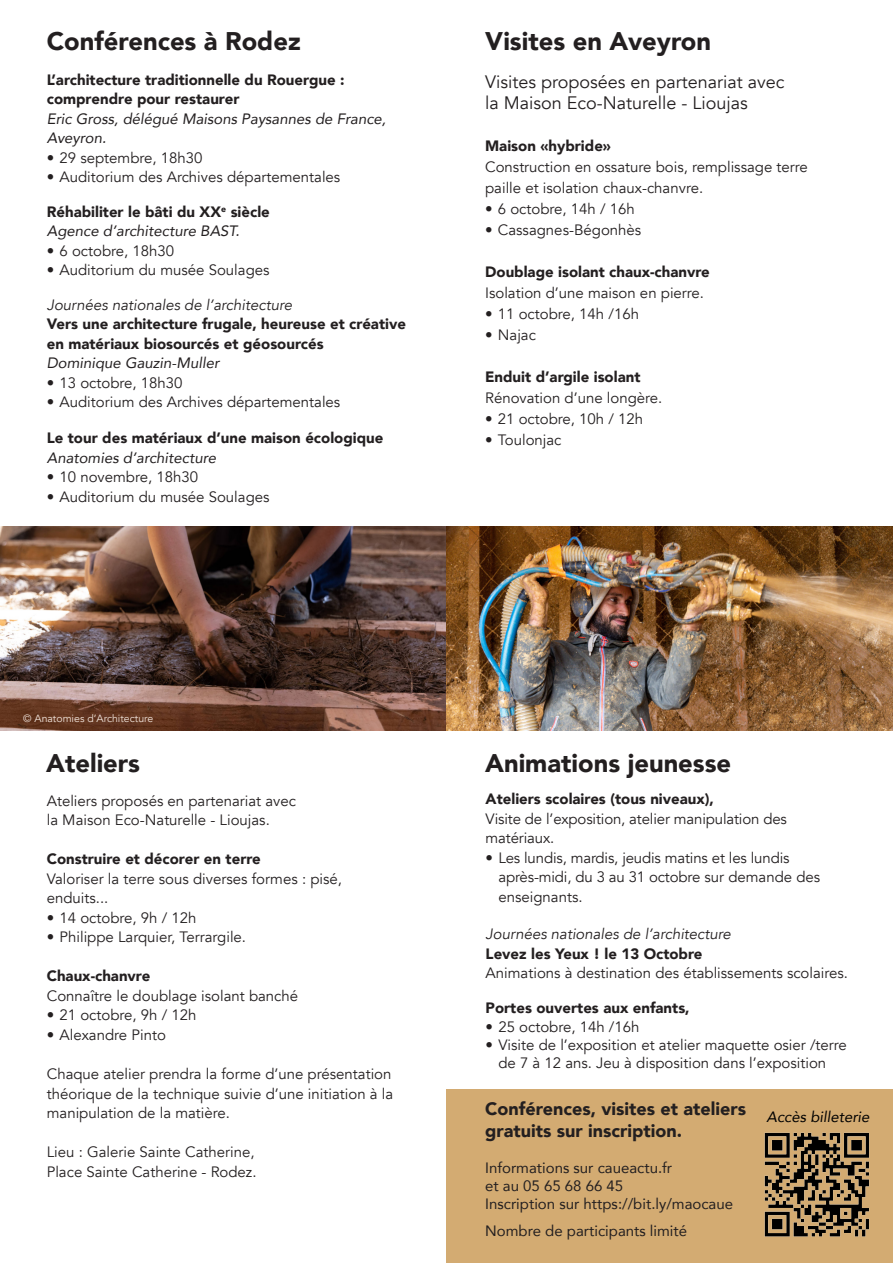
<style>
.page{position:relative;width:893px;height:1263px;background:#fff}
.page>*{position:absolute;margin:0;border:0;box-sizing:border-box;transform-origin:0 0}
.t1{font:900 25.5px "Avenir";color:#231f20}
.t2{font:18px "Avenir";color:#231f20}
.t3{font:900 18px "Avenir";color:#231f20}
.t4{font:15px/19.5px "Avenir";color:#231f20}
.t5{font:900 15px/19.5px "Avenir";color:#231f20}
.t6{font:italic 15px/19.5px "Avenir";color:#231f20}
.t7{font:15px "Avenir";color:#231f20}
.t8{font:italic 15px "Avenir";color:#231f20}
.t9{font:italic 15px "Avenir";color:#000}
.t10{font:10.5px "Avenir";color:#f0e3da}
.s1{font-weight:900}
</style>
<div class="page">
<div style="left:446px;top:1090px;width:447px;height:173px;background:#d3ab72"></div>
<img style="left:0;top:526px;width:893px;height:204px">
<img style="left:764px;top:1132px;width:106px;height:105px">
<p class="t1" style="left:47px;top:19px;width:255px">Conférences à Rodez</p>
<p class="t1" style="left:485px;top:19px;width:228px">Visites en Aveyron</p>
<p class="t5" style="left:47px;top:69px;width:299px">L’architecture traditionnelle du Rouergue :</p>
<p class="t5" style="left:47px;top:89px;width:194px">comprendre pour restaurer</p>
<p class="t6" style="left:47px;top:109px;width:341px">Eric Gross, délégué Maisons Paysannes de France,<br>Aveyron.</p>
<p class="t4" style="left:47px;top:148px;width:157px">• 29 septembre, 18h30</p>
<p class="t4" style="left:47px;top:168px;width:295px">• Auditorium des Archives départementales</p>
<p class="t5" style="left:47px;top:201px;width:225px">Réhabiliter le bâti du XX<sup>e</sup> siècle</p>
<p class="t6" style="left:47px;top:221px;width:194px">Agence d’architecture BAST.</p>
<p class="t4" style="left:47px;top:241px;width:129px">• 6 octobre, 18h30</p>
<p class="t4" style="left:47px;top:261px;width:224px">• Auditorium du musée Soulages</p>
<p class="t8" style="left:47px;top:296px;width:247px">Journées nationales de l’architecture</p>
<p class="t5" style="left:47px;top:314px;width:361px">Vers une architecture frugale, heureuse et créative en matériaux biosourcés et géosourcés</p>
<p class="t6" style="left:47px;top:353px;width:174px">Dominique Gauzin-Muller</p>
<p class="t4" style="left:47px;top:373px;width:137px">• 13 octobre, 18h30</p>
<p class="t4" style="left:47px;top:393px;width:295px">• Auditorium des Archives départementales</p>
<p class="t5" style="left:47px;top:428px;width:338px">Le tour des matériaux d’une maison écologique</p>
<p class="t6" style="left:47px;top:448px;width:171px">Anatomies d’architecture</p>
<p class="t4" style="left:47px;top:468px;width:153px">• 10 novembre, 18h30</p>
<p class="t4" style="left:47px;top:487px;width:224px">• Auditorium du musée Soulages</p>
<p class="t2" style="left:485px;top:71px;width:301px">Visites proposées en partenariat avec</p>
<p class="t2" style="left:485px;top:92px;width:264px">la Maison Eco-Naturelle - Lioujas</p>
<p class="t5" style="left:485px;top:135px;width:127px">Maison «hybride»</p>
<p class="t4" style="left:485px;top:156px;width:324px;line-height:21px">Construction en ossature bois, remplissage terre paille et isolation chaux-chanvre.</p>
<p class="t4" style="left:485px;top:199px;width:151px">• 6 octobre, 14h / 16h</p>
<p class="t4" style="left:485px;top:220px;width:158px">• Cassagnes-Bégonhès</p>
<p class="t5" style="left:485px;top:261px;width:226px">Doublage isolant chaux-chanvre</p>
<p class="t4" style="left:485px;top:283px;width:220px">Isolation d’une maison en pierre.</p>
<p class="t4" style="left:485px;top:304px;width:155px">• 11 octobre, 14h /16h</p>
<p class="t4" style="left:485px;top:325px;width:52px">• Najac</p>
<p class="t5" style="left:485px;top:366px;width:157px">Enduit d’argile isolant</p>
<p class="t4" style="left:485px;top:388px;width:179px">Rénovation d’une longère.</p>
<p class="t4" style="left:485px;top:409px;width:160px">• 21 octobre, 10h / 12h</p>
<p class="t4" style="left:485px;top:430px;width:78px">• Toulonjac</p>
<p class="t10" style="left:23px;top:712px;width:132px">© Anatomies d’Architecture</p>
<p class="t1" style="left:46px;top:741px;width:95px">Ateliers</p>
<p class="t1" style="left:485px;top:741px;width:248px">Animations jeunesse</p>
<p class="t4" style="left:47px;top:791px;width:251px">Ateliers proposés en partenariat avec</p>
<p class="t4" style="left:47px;top:811px;width:225px">la Maison Eco-Naturelle - Lioujas.</p>
<p class="t5" style="left:47px;top:849px;width:216px">Construire et décorer en terre</p>
<p class="t4" style="left:47px;top:869px;width:297px">Valoriser la terre sous diverses formes : pisé, enduits...</p>
<p class="t4" style="left:47px;top:908px;width:151px">• 14 octobre, 9h / 12h</p>
<p class="t4" style="left:47px;top:928px;width:201px">• Philippe Larquier, Terrargile.</p>
<p class="t5" style="left:47px;top:966px;width:105px">Chaux-chanvre</p>
<p class="t4" style="left:47px;top:986px;width:253px">Connaître le doublage isolant banché</p>
<p class="t4" style="left:47px;top:1006px;width:151px">• 21 octobre, 9h / 12h</p>
<p class="t4" style="left:47px;top:1025px;width:121px">• Alexandre Pinto</p>
<p class="t4" style="left:47px;top:1064px;width:348px;text-align:justify">Chaque atelier prendra la forme d’une présentation théorique de la technique suivie d’une initiation à la manipulation de la matière.</p>
<p class="t4" style="left:47px;top:1142px;width:209px">Lieu : Galerie Sainte Catherine,</p>
<p class="t4" style="left:47px;top:1162px;width:211px">Place Sainte Catherine - Rodez.</p>
<p class="t5" style="left:486px;top:789px;width:230px">Ateliers scolaires (tous niveaux),</p>
<p class="t4" style="left:486px;top:809px;width:303px">Visite de l’exposition, atelier manipulation des matériaux.</p>
<p class="t4" style="left:498px;top:848px;width:323px;text-indent:-13px">• Les lundis, mardis, jeudis matins et les lundis après-midi, du 3 au 31 octobre sur demande des enseignants.</p>
<p class="t8" style="left:486px;top:925px;width:247px">Journées nationales de l’architecture</p>
<p class="t4" style="left:486px;top:944px;width:364px"><span class="s1">Levez les Yeux ! le 13 Octobre<br></span>Animations à destination des établissements scolaires.</p>
<p class="t5" style="left:486px;top:997px;width:206px">Portes ouvertes aux enfants,</p>
<p class="t4" style="left:486px;top:1018px;width:155px">• 25 octobre, 14h /16h</p>
<p class="t4" style="left:486px;top:1036px;width:363px;line-height:18px;text-align:center">• Visite de l’exposition et atelier maquette osier /terre de 7 à 12 ans. Jeu à disposition dans l’exposition</p>
<p class="t3" style="left:485px;top:1093px;width:262px">Conférences, visites et ateliers</p>
<p class="t3" style="left:485px;top:1115px;width:198px">gratuits sur inscription.</p>
<p class="t7" style="left:485px;top:1155px;width:189px">Informations sur caueactu.fr</p>
<p class="t7" style="left:485px;top:1173px;width:140px">et au 05 65 68 66 45</p>
<p class="t7" style="left:485px;top:1191px;width:249px">Inscription sur https://bit.ly/maocaue</p>
<p class="t7" style="left:485px;top:1218px;width:204px">Nombre de participants limité</p>
<p class="t9" style="left:766px;top:1107px;width:105px">Accès billeterie</p>
</div>
